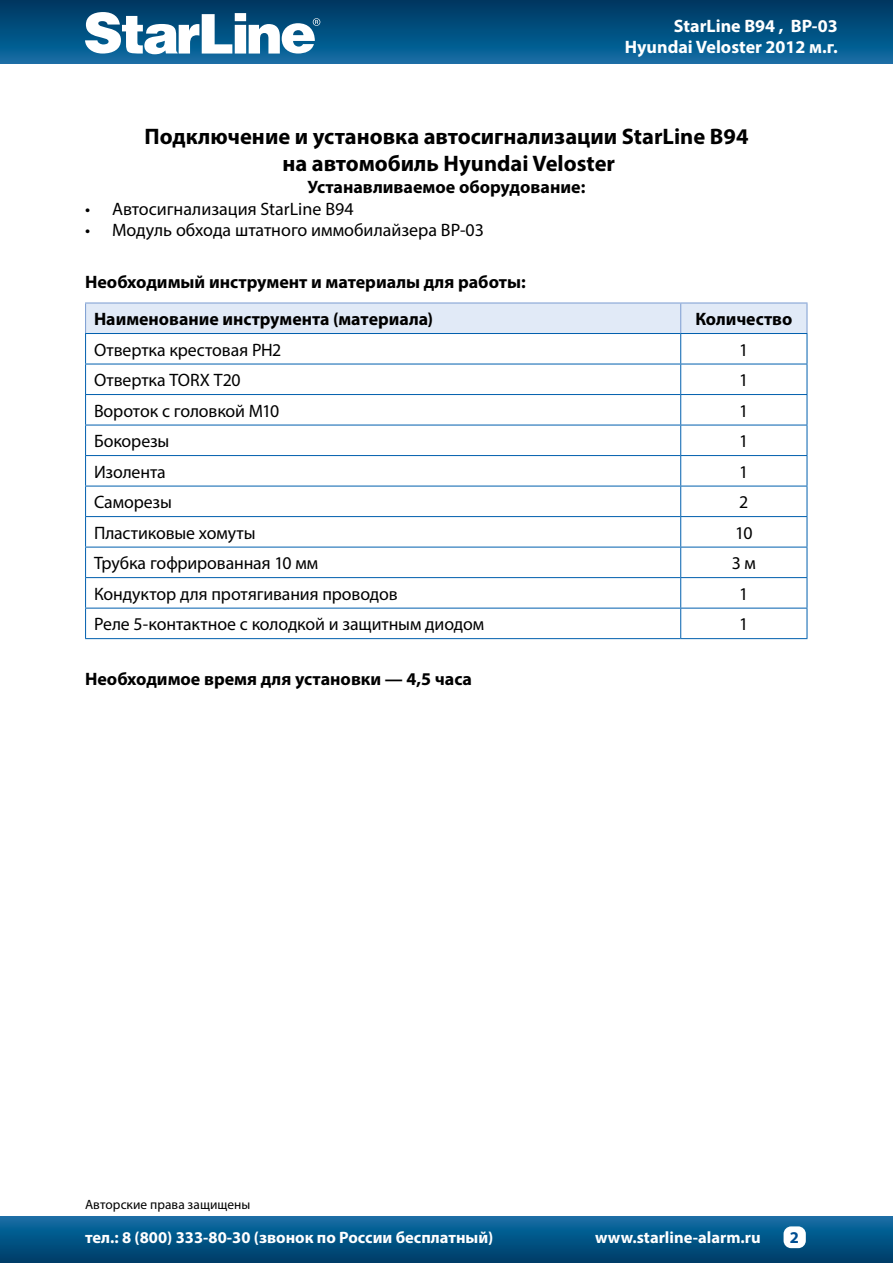
<style>
.page{position:relative;width:893px;height:1263px;background:#fff}
.page>*{position:absolute;margin:0;border:0;box-sizing:border-box;transform-origin:0 0}
.t1{font:700 22.5px/27px "Myriad Pro";color:#000;text-align:center}
.t2{font:18px "Myriad Pro";letter-spacing:-.005em;color:#000}
.t3{font:700 18px/37px "Myriad Pro";color:#000}
.t4{font:700 18px/21.6px "Myriad Pro";color:#fff;text-align:right}
.t5{font:700 16.5px "Myriad Pro";color:#fff}
.t6{font:700 16.5px "Myriad Pro";color:#004e92}
.t7{font:13.5px "Myriad Pro";color:#000}
</style>
<div class="page">
<div style="left:0;top:0;width:893px;height:64px;background:linear-gradient(to bottom,#00365f,#0e6da5)"></div>
<div style="left:0;top:1216px;width:893px;height:47px;background:linear-gradient(to bottom,#106fa7,#003b66)"></div>
<svg style="left:85px;top:12px;width:235px;height:42px"></svg>
<div style="left:783px;top:1226px;width:23px;height:22px;background:#fff;border-radius:8px"></div>
<div style="left:86px;top:303px;width:720px;height:30px;background:#e1eaf7"></div>
<svg style="left:86px;top:334px;width:721px;height:304px"></svg>
<hr style="left:680px;top:334px;width:1px;height:30px;background:#005fae">
<hr style="left:85px;top:364px;width:596px;height:1px;background:#005fae">
<hr style="left:681px;top:364px;width:126px;height:1px;background:#005fae">
<hr style="left:680px;top:364px;width:1px;height:30px;background:#005fae">
<hr style="left:85px;top:394px;width:596px;height:1px;background:#005fae">
<hr style="left:681px;top:394px;width:126px;height:1px;background:#005fae">
<hr style="left:680px;top:395px;width:1px;height:30px;background:#005fae">
<hr style="left:85px;top:425px;width:596px;height:1px;background:#005fae">
<hr style="left:681px;top:425px;width:126px;height:1px;background:#005fae">
<hr style="left:680px;top:425px;width:1px;height:30px;background:#005fae">
<hr style="left:85px;top:455px;width:596px;height:1px;background:#005fae">
<hr style="left:681px;top:455px;width:126px;height:1px;background:#005fae">
<hr style="left:680px;top:456px;width:1px;height:30px;background:#005fae">
<hr style="left:85px;top:486px;width:596px;height:1px;background:#005fae">
<hr style="left:681px;top:486px;width:126px;height:1px;background:#005fae">
<hr style="left:680px;top:486px;width:1px;height:30px;background:#005fae">
<hr style="left:85px;top:516px;width:596px;height:1px;background:#005fae">
<hr style="left:681px;top:516px;width:126px;height:1px;background:#005fae">
<hr style="left:680px;top:517px;width:1px;height:30px;background:#005fae">
<hr style="left:85px;top:547px;width:596px;height:1px;background:#005fae">
<hr style="left:681px;top:547px;width:126px;height:1px;background:#005fae">
<hr style="left:680px;top:547px;width:1px;height:30px;background:#005fae">
<hr style="left:85px;top:577px;width:596px;height:1px;background:#005fae">
<hr style="left:681px;top:577px;width:126px;height:1px;background:#005fae">
<hr style="left:680px;top:578px;width:1px;height:30px;background:#005fae">
<hr style="left:85px;top:608px;width:596px;height:1px;background:#005fae">
<hr style="left:681px;top:608px;width:126px;height:1px;background:#005fae">
<hr style="left:680px;top:608px;width:1px;height:30px;background:#005fae">
<hr style="left:85px;top:638px;width:596px;height:1px;background:#005fae">
<hr style="left:681px;top:638px;width:126px;height:1px;background:#005fae">
<hr style="left:85px;top:302px;width:596px;height:1px;background:#80a0d3">
<hr style="left:85px;top:303px;width:1px;height:30px;background:#80a0d3">
<hr style="left:681px;top:302px;width:126px;height:1px;background:#80a0d3">
<hr style="left:680px;top:303px;width:1px;height:30px;background:#80a0d3">
<hr style="left:806px;top:303px;width:1px;height:30px;background:#80a0d3">
<hr style="left:85px;top:333px;width:596px;height:1px;background:#005fae">
<hr style="left:681px;top:333px;width:126px;height:1px;background:#005fae">
<hr style="left:85px;top:334px;width:1px;height:30px;background:#005fae">
<hr style="left:807px;top:334px;width:1px;height:30px;background:#005fae">
<hr style="left:85px;top:364px;width:1px;height:30px;background:#005fae">
<hr style="left:807px;top:364px;width:1px;height:30px;background:#005fae">
<hr style="left:85px;top:395px;width:1px;height:30px;background:#005fae">
<hr style="left:807px;top:395px;width:1px;height:30px;background:#005fae">
<hr style="left:85px;top:425px;width:1px;height:30px;background:#005fae">
<hr style="left:807px;top:425px;width:1px;height:30px;background:#005fae">
<hr style="left:85px;top:456px;width:1px;height:30px;background:#005fae">
<hr style="left:807px;top:456px;width:1px;height:30px;background:#005fae">
<hr style="left:85px;top:486px;width:1px;height:30px;background:#005fae">
<hr style="left:807px;top:486px;width:1px;height:30px;background:#005fae">
<hr style="left:85px;top:517px;width:1px;height:30px;background:#005fae">
<hr style="left:807px;top:517px;width:1px;height:30px;background:#005fae">
<hr style="left:85px;top:547px;width:1px;height:30px;background:#005fae">
<hr style="left:807px;top:547px;width:1px;height:30px;background:#005fae">
<hr style="left:85px;top:578px;width:1px;height:30px;background:#005fae">
<hr style="left:807px;top:578px;width:1px;height:30px;background:#005fae">
<hr style="left:85px;top:608px;width:1px;height:30px;background:#005fae">
<hr style="left:807px;top:608px;width:1px;height:30px;background:#005fae">
<p class="t4" style="left:625px;top:14px;width:214px">StarLine B94 , BP-03<br>Hyundai Veloster 2012 м.г.</p>
<p class="t1" style="left:144px;top:123px;width:605px">Подключение и установка автосигнализации StarLine B94 на автомобиль Hyundai Veloster</p>
<p class="t3" style="left:308px;top:168px;width:279px">Устанавливаемое оборудование:</p>
<p class="t2" style="left:85px;top:197px;width:270px">• Автосигнализация StarLine B94</p>
<p class="t2" style="left:85px;top:219px;width:400px">• Модуль обхода штатного иммобилайзера BP-03</p>
<p class="t3" style="left:94px;top:263px;width:433px;text-indent:-9px">Необходимый инструмент и материалы для работы:<br>Наименование инструмента (материала)</p>
<p class="t3" style="left:695px;top:300px;width:98px">Количество</p>
<p class="t2" style="left:94px;top:338px;width:189px">Отвертка крестовая РН2</p>
<p class="t2" style="left:739px;top:338px;width:11px">1</p>
<p class="t2" style="left:94px;top:369px;width:148px">Отвертка TORX T20</p>
<p class="t2" style="left:739px;top:369px;width:11px">1</p>
<p class="t2" style="left:94px;top:399px;width:187px">Вороток с головкой М10</p>
<p class="t2" style="left:739px;top:399px;width:11px">1</p>
<p class="t2" style="left:94px;top:430px;width:77px">Бокорезы</p>
<p class="t2" style="left:739px;top:430px;width:11px">1</p>
<p class="t2" style="left:94px;top:460px;width:73px">Изолента</p>
<p class="t2" style="left:739px;top:460px;width:11px">1</p>
<p class="t2" style="left:94px;top:491px;width:79px">Саморезы</p>
<p class="t2" style="left:739px;top:491px;width:11px">2</p>
<p class="t2" style="left:94px;top:521px;width:163px">Пластиковые хомуты</p>
<p class="t2" style="left:735px;top:521px;width:19px">10</p>
<p class="t2" style="left:94px;top:552px;width:226px">Трубка гофрированная 10 мм</p>
<p class="t2" style="left:732px;top:552px;width:26px">3 м</p>
<p class="t2" style="left:94px;top:582px;width:305px">Кондуктор для протягивания проводов</p>
<p class="t2" style="left:739px;top:582px;width:11px">1</p>
<p class="t2" style="left:94px;top:613px;width:392px">Реле 5-контактное с колодкой и защитным диодом</p>
<p class="t2" style="left:739px;top:613px;width:11px">1</p>
<p class="t3" style="left:85px;top:660px;width:389px">Необходимое время для установки — 4,5 часа</p>
<p class="t7" style="left:85px;top:1196px;width:167px">Авторские права защищены</p>
<p class="t5" style="left:85px;top:1227px;width:410px">тел.: 8 (800) 333-80-30 (звонок по России бесплатный)</p>
<p class="t5" style="left:595px;top:1227px;width:167px">www.starline-alarm.ru</p>
<p class="t6" style="left:790px;top:1226px;width:11px">2</p>
</div>
